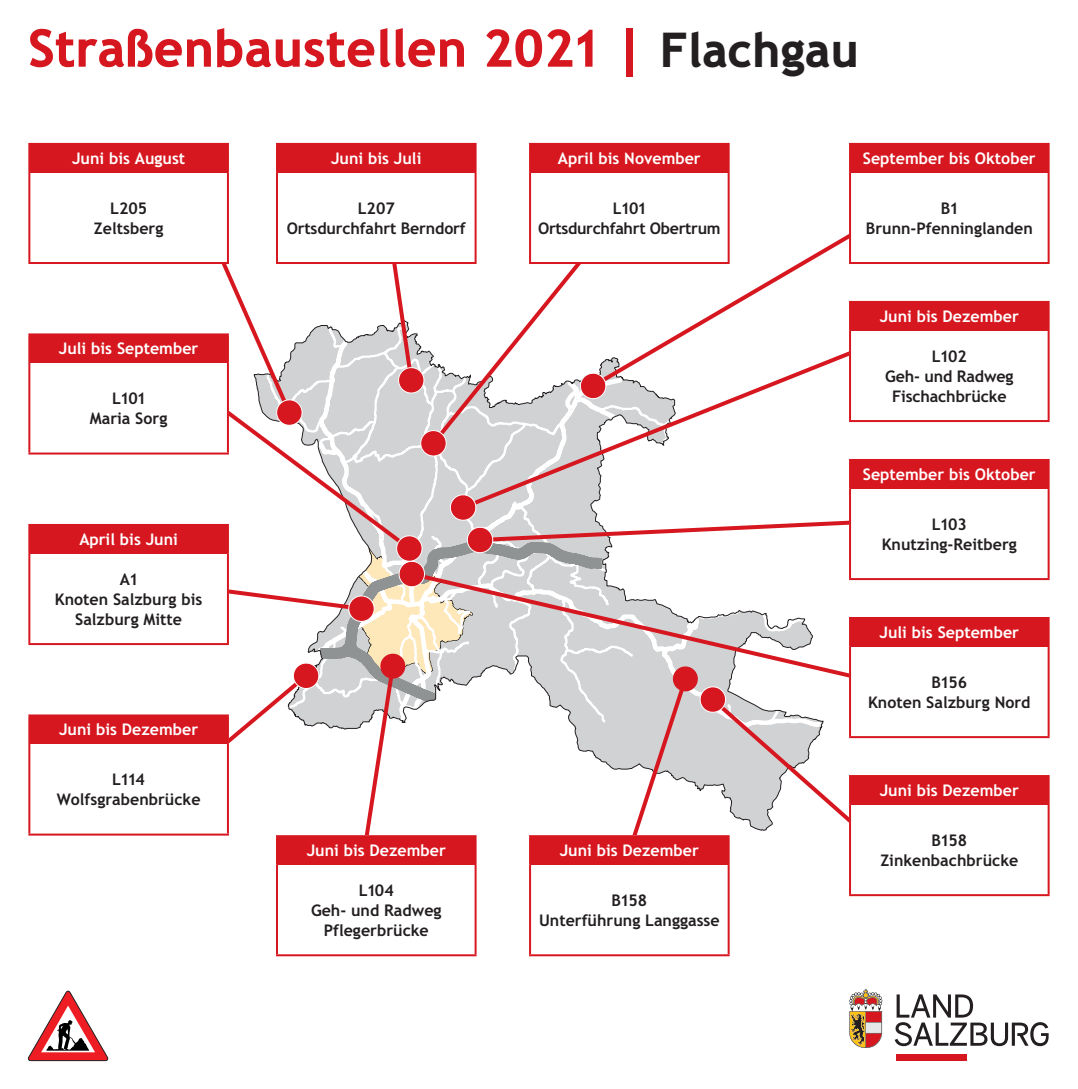
<style>
.page{position:relative;width:1078px;height:1089px;background:#fff}
.page>*{position:absolute;margin:0;border:0;box-sizing:border-box;transform-origin:0 0}
.t1{font:900 52px "Trebuchet SBG2";color:#d7171f}
.FT_m_AZ{font:700 16px/20px "Trebuchet SBG2";color:#231f20;text-align:center}
.Monat{font:700 16px "Trebuchet SBG2";color:#fff}
.FT_m_AZ-2{font:700 16px/20px "Trebuchet SBG2";letter-spacing:-.02em;color:#231f20;text-align:center}
.s1{font-size:48px;color:#231f20}
</style>
<div class="page">
<svg style="left:28px;top:990px;width:80px;height:70px"></svg>
<svg style="left:849px;top:989px;width:33px;height:59px"></svg>
<div style="left:896px;top:1054px;width:70px;height:6px;background:#d7171f"></div>
<svg style="left:894px;top:994px;width:154px;height:52px"></svg>
<svg style="left:188px;top:228px;width:684px;height:698px"></svg>
<div style="left:848px;top:775px;width:201px;height:121px;background:#fff"></div>
<div style="left:849px;top:776px;width:199px;height:28px;background:#d7171f"></div>
<hr style="left:848px;top:775px;width:201px;height:2px;background:#d7171f">
<hr style="left:848px;top:777px;width:2px;height:27px;background:#d7171f">
<hr style="left:1047px;top:777px;width:2px;height:27px;background:#d7171f">
<hr style="left:848px;top:804px;width:2px;height:90px;background:#d7171f">
<hr style="left:1047px;top:804px;width:2px;height:90px;background:#d7171f">
<hr style="left:848px;top:894px;width:201px;height:2px;background:#d7171f">
<div style="left:848px;top:617px;width:201px;height:121px;background:#fff"></div>
<div style="left:849px;top:618px;width:199px;height:28px;background:#d7171f"></div>
<hr style="left:848px;top:617px;width:201px;height:2px;background:#d7171f">
<hr style="left:848px;top:619px;width:2px;height:27px;background:#d7171f">
<hr style="left:1047px;top:619px;width:2px;height:27px;background:#d7171f">
<hr style="left:848px;top:646px;width:2px;height:90px;background:#d7171f">
<hr style="left:1047px;top:646px;width:2px;height:90px;background:#d7171f">
<hr style="left:848px;top:736px;width:201px;height:2px;background:#d7171f">
<div style="left:848px;top:143px;width:201px;height:121px;background:#fff"></div>
<div style="left:849px;top:144px;width:199px;height:28px;background:#d7171f"></div>
<hr style="left:848px;top:143px;width:201px;height:2px;background:#d7171f">
<hr style="left:848px;top:145px;width:2px;height:27px;background:#d7171f">
<hr style="left:1047px;top:145px;width:2px;height:27px;background:#d7171f">
<hr style="left:848px;top:172px;width:2px;height:90px;background:#d7171f">
<hr style="left:1047px;top:172px;width:2px;height:90px;background:#d7171f">
<hr style="left:848px;top:262px;width:201px;height:2px;background:#d7171f">
<div style="left:28px;top:524px;width:201px;height:121px;background:#fff"></div>
<div style="left:29px;top:525px;width:199px;height:28px;background:#d7171f"></div>
<hr style="left:28px;top:524px;width:201px;height:2px;background:#d7171f">
<hr style="left:28px;top:526px;width:2px;height:27px;background:#d7171f">
<hr style="left:227px;top:526px;width:2px;height:27px;background:#d7171f">
<hr style="left:28px;top:553px;width:2px;height:90px;background:#d7171f">
<hr style="left:227px;top:553px;width:2px;height:90px;background:#d7171f">
<hr style="left:28px;top:643px;width:201px;height:2px;background:#d7171f">
<div style="left:276px;top:143px;width:200px;height:121px;background:#fff"></div>
<div style="left:277px;top:144px;width:198px;height:28px;background:#d7171f"></div>
<hr style="left:276px;top:143px;width:200px;height:2px;background:#d7171f">
<hr style="left:276px;top:145px;width:2px;height:27px;background:#d7171f">
<hr style="left:474px;top:145px;width:2px;height:27px;background:#d7171f">
<hr style="left:276px;top:172px;width:2px;height:90px;background:#d7171f">
<hr style="left:474px;top:172px;width:2px;height:90px;background:#d7171f">
<hr style="left:276px;top:262px;width:200px;height:2px;background:#d7171f">
<div style="left:529px;top:143px;width:200px;height:121px;background:#fff"></div>
<div style="left:530px;top:144px;width:198px;height:28px;background:#d7171f"></div>
<hr style="left:529px;top:143px;width:200px;height:2px;background:#d7171f">
<hr style="left:529px;top:145px;width:2px;height:27px;background:#d7171f">
<hr style="left:727px;top:145px;width:2px;height:27px;background:#d7171f">
<hr style="left:529px;top:172px;width:2px;height:90px;background:#d7171f">
<hr style="left:727px;top:172px;width:2px;height:90px;background:#d7171f">
<hr style="left:529px;top:262px;width:200px;height:2px;background:#d7171f">
<div style="left:529px;top:835px;width:200px;height:121px;background:#fff"></div>
<div style="left:530px;top:836px;width:198px;height:28px;background:#d7171f"></div>
<hr style="left:529px;top:835px;width:200px;height:2px;background:#d7171f">
<hr style="left:529px;top:837px;width:2px;height:27px;background:#d7171f">
<hr style="left:727px;top:837px;width:2px;height:27px;background:#d7171f">
<hr style="left:529px;top:864px;width:2px;height:90px;background:#d7171f">
<hr style="left:727px;top:864px;width:2px;height:90px;background:#d7171f">
<hr style="left:529px;top:954px;width:200px;height:2px;background:#d7171f">
<div style="left:848px;top:301px;width:201px;height:121px;background:#fff"></div>
<div style="left:849px;top:302px;width:199px;height:28px;background:#d7171f"></div>
<hr style="left:848px;top:301px;width:201px;height:2px;background:#d7171f">
<hr style="left:848px;top:303px;width:2px;height:27px;background:#d7171f">
<hr style="left:1047px;top:303px;width:2px;height:27px;background:#d7171f">
<hr style="left:848px;top:330px;width:2px;height:90px;background:#d7171f">
<hr style="left:1047px;top:330px;width:2px;height:90px;background:#d7171f">
<hr style="left:848px;top:420px;width:201px;height:2px;background:#d7171f">
<div style="left:848px;top:459px;width:201px;height:121px;background:#fff"></div>
<div style="left:849px;top:460px;width:199px;height:28px;background:#d7171f"></div>
<hr style="left:848px;top:459px;width:201px;height:2px;background:#d7171f">
<hr style="left:848px;top:461px;width:2px;height:27px;background:#d7171f">
<hr style="left:1047px;top:461px;width:2px;height:27px;background:#d7171f">
<hr style="left:848px;top:488px;width:2px;height:90px;background:#d7171f">
<hr style="left:1047px;top:488px;width:2px;height:90px;background:#d7171f">
<hr style="left:848px;top:578px;width:201px;height:2px;background:#d7171f">
<div style="left:276px;top:835px;width:200px;height:121px;background:#fff"></div>
<div style="left:277px;top:836px;width:198px;height:28px;background:#d7171f"></div>
<hr style="left:276px;top:835px;width:200px;height:2px;background:#d7171f">
<hr style="left:276px;top:837px;width:2px;height:27px;background:#d7171f">
<hr style="left:474px;top:837px;width:2px;height:27px;background:#d7171f">
<hr style="left:276px;top:864px;width:2px;height:90px;background:#d7171f">
<hr style="left:474px;top:864px;width:2px;height:90px;background:#d7171f">
<hr style="left:276px;top:954px;width:200px;height:2px;background:#d7171f">
<div style="left:28px;top:714px;width:201px;height:121px;background:#fff"></div>
<div style="left:29px;top:715px;width:199px;height:29px;background:#d7171f"></div>
<hr style="left:28px;top:714px;width:201px;height:2px;background:#d7171f">
<hr style="left:28px;top:716px;width:2px;height:28px;background:#d7171f">
<hr style="left:227px;top:716px;width:2px;height:28px;background:#d7171f">
<hr style="left:28px;top:744px;width:2px;height:89px;background:#d7171f">
<hr style="left:227px;top:744px;width:2px;height:89px;background:#d7171f">
<hr style="left:28px;top:833px;width:201px;height:2px;background:#d7171f">
<div style="left:28px;top:143px;width:201px;height:121px;background:#fff"></div>
<div style="left:29px;top:144px;width:199px;height:28px;background:#d7171f"></div>
<hr style="left:28px;top:143px;width:201px;height:2px;background:#d7171f">
<hr style="left:28px;top:145px;width:2px;height:27px;background:#d7171f">
<hr style="left:227px;top:145px;width:2px;height:27px;background:#d7171f">
<hr style="left:28px;top:172px;width:2px;height:90px;background:#d7171f">
<hr style="left:227px;top:172px;width:2px;height:90px;background:#d7171f">
<hr style="left:28px;top:262px;width:201px;height:2px;background:#d7171f">
<div style="left:28px;top:333px;width:201px;height:121px;background:#fff"></div>
<div style="left:29px;top:334px;width:199px;height:29px;background:#d7171f"></div>
<hr style="left:28px;top:333px;width:201px;height:2px;background:#d7171f">
<hr style="left:28px;top:335px;width:2px;height:28px;background:#d7171f">
<hr style="left:227px;top:335px;width:2px;height:28px;background:#d7171f">
<hr style="left:28px;top:363px;width:2px;height:89px;background:#d7171f">
<hr style="left:227px;top:363px;width:2px;height:89px;background:#d7171f">
<hr style="left:28px;top:452px;width:201px;height:2px;background:#d7171f">
<p class="t1" style="left:28px;top:16px;width:832px">Straßenbaustellen 2021 | <span class="s1">Flachgau</span></p>
<p class="Monat" style="left:72px;top:148px;width:115px">Juni bis August</p>
<p class="FT_m_AZ" style="left:110px;top:198px;width:38px">L205</p>
<p class="FT_m_AZ" style="left:94px;top:218px;width:71px">Zeltsberg</p>
<p class="Monat" style="left:59px;top:338px;width:141px">Juli bis September</p>
<p class="FT_m_AZ" style="left:90px;top:388px;width:79px">L101<br>Maria Sorg</p>
<p class="Monat" style="left:79px;top:529px;width:100px">April bis Juni</p>
<p class="FT_m_AZ" style="left:55px;top:569px;width:149px">A1<br>Knoten Salzburg bis<br>Salzburg Mitte</p>
<p class="Monat" style="left:59px;top:719px;width:141px">Juni bis Dezember</p>
<p class="FT_m_AZ" style="left:112px;top:769px;width:34px">L114</p>
<p class="FT_m_AZ" style="left:57px;top:789px;width:145px">Wolfsgrabenbrücke</p>
<p class="Monat" style="left:331px;top:148px;width:92px">Juni bis Juli</p>
<p class="FT_m_AZ" style="left:358px;top:198px;width:38px">L207</p>
<p class="FT_m_AZ" style="left:286px;top:218px;width:181px">Ortsdurchfahrt Berndorf</p>
<p class="Monat" style="left:557px;top:148px;width:144px">April bis November</p>
<p class="FT_m_AZ-2" style="left:538px;top:198px;width:184px">L101<br>Ortsdurchfahrt Obertrum</p>
<p class="Monat" style="left:306px;top:840px;width:141px">Juni bis Dezember</p>
<p class="FT_m_AZ" style="left:359px;top:880px;width:36px">L104</p>
<p class="FT_m_AZ" style="left:311px;top:900px;width:132px">Geh- und Radweg<br>Pflegerbrücke</p>
<p class="Monat" style="left:559px;top:840px;width:141px">Juni bis Dezember</p>
<p class="FT_m_AZ" style="left:611px;top:890px;width:37px">B158</p>
<p class="FT_m_AZ" style="left:539px;top:910px;width:182px">Unterführung Langgasse</p>
<p class="Monat" style="left:862px;top:148px;width:174px">September bis Oktober</p>
<p class="FT_m_AZ" style="left:865px;top:198px;width:168px">B1<br>Brunn-Pfenninglanden</p>
<p class="Monat" style="left:879px;top:306px;width:141px">Juni bis Dezember</p>
<p class="FT_m_AZ" style="left:884px;top:346px;width:130px">L102<br>Geh- und Radweg<br>Fischachbrücke</p>
<p class="Monat" style="left:862px;top:464px;width:174px">September bis Oktober</p>
<p class="FT_m_AZ" style="left:931px;top:514px;width:36px">L103</p>
<p class="FT_m_AZ" style="left:881px;top:534px;width:137px">Knutzing-Reitberg</p>
<p class="Monat" style="left:879px;top:622px;width:141px">Juli bis September</p>
<p class="FT_m_AZ" style="left:867px;top:672px;width:164px">B156<br>Knoten Salzburg Nord</p>
<p class="Monat" style="left:879px;top:780px;width:141px">Juni bis Dezember</p>
<p class="FT_m_AZ" style="left:880px;top:830px;width:139px">B158<br>Zinkenbachbrücke</p>
</div>
